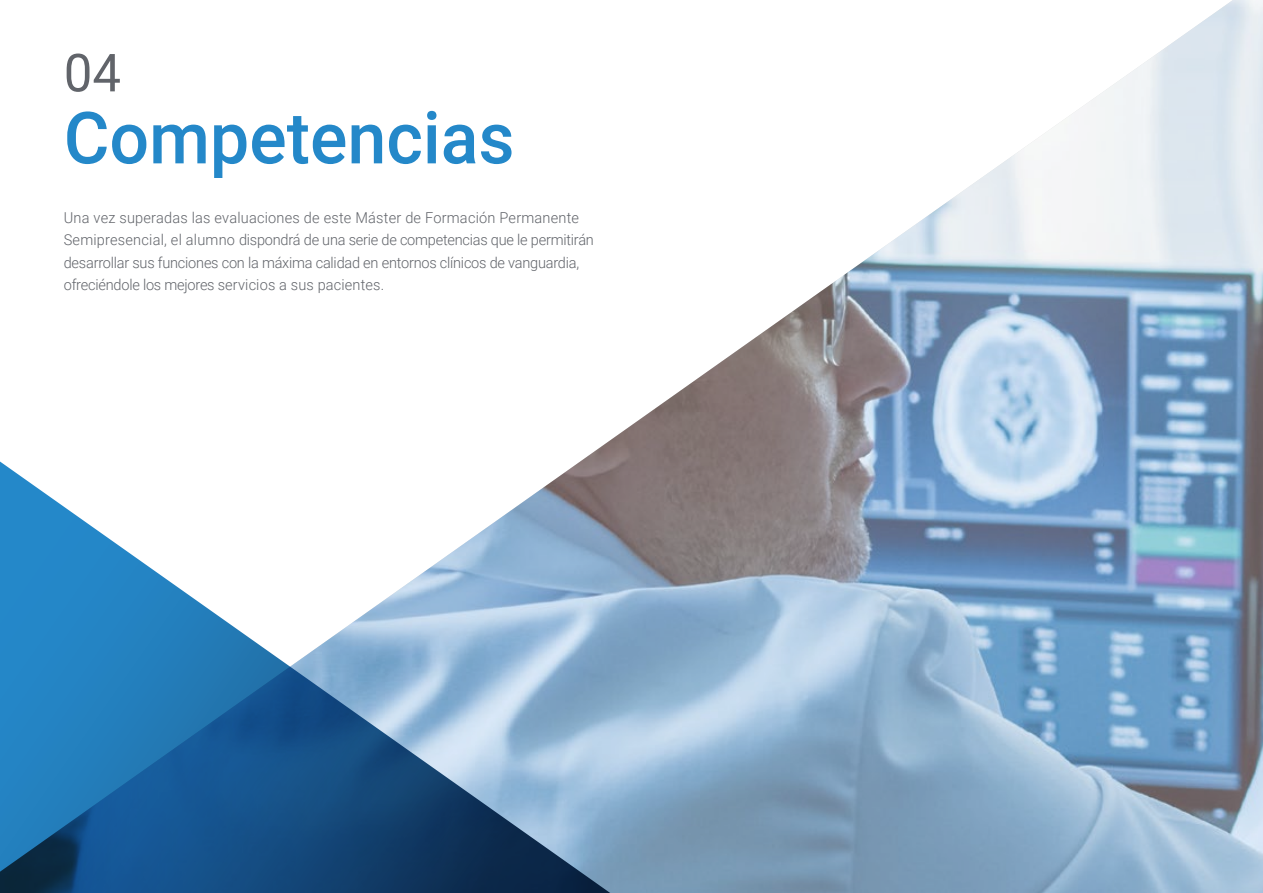
<style>
.page{position:relative;width:1263px;height:893px;background:#fff}
.page>*{position:absolute;margin:0;border:0;box-sizing:border-box;transform-origin:0 0}
.t1{font:500 72px "Roboto";color:#2488c9}
.t2{font:52.5px "Roboto";color:#61646a}
.t3{font:300 15px/22.5px "Roboto";letter-spacing:-.015em;color:#61646a}
</style>
<div class="page">
<img style="left:602px;top:0;width:661px;height:893px">
<svg style="left:0;top:446px;width:640px;height:447px"></svg>
<h2 class="t2" style="left:64px;top:36px;width:59px">04</h2>
<h1 class="t1" style="left:64px;top:87px;width:452px">Competencias</h1>
<p class="t3" style="left:64px;top:206px;width:532px">Una vez superadas las evaluaciones de este Máster de Formación Permanente Semipresencial, el alumno dispondrá de una serie de competencias que le permitirán desarrollar sus funciones con la máxima calidad en entornos clínicos de vanguardia, ofreciéndole los mejores servicios a sus pacientes.</p>
</div>
